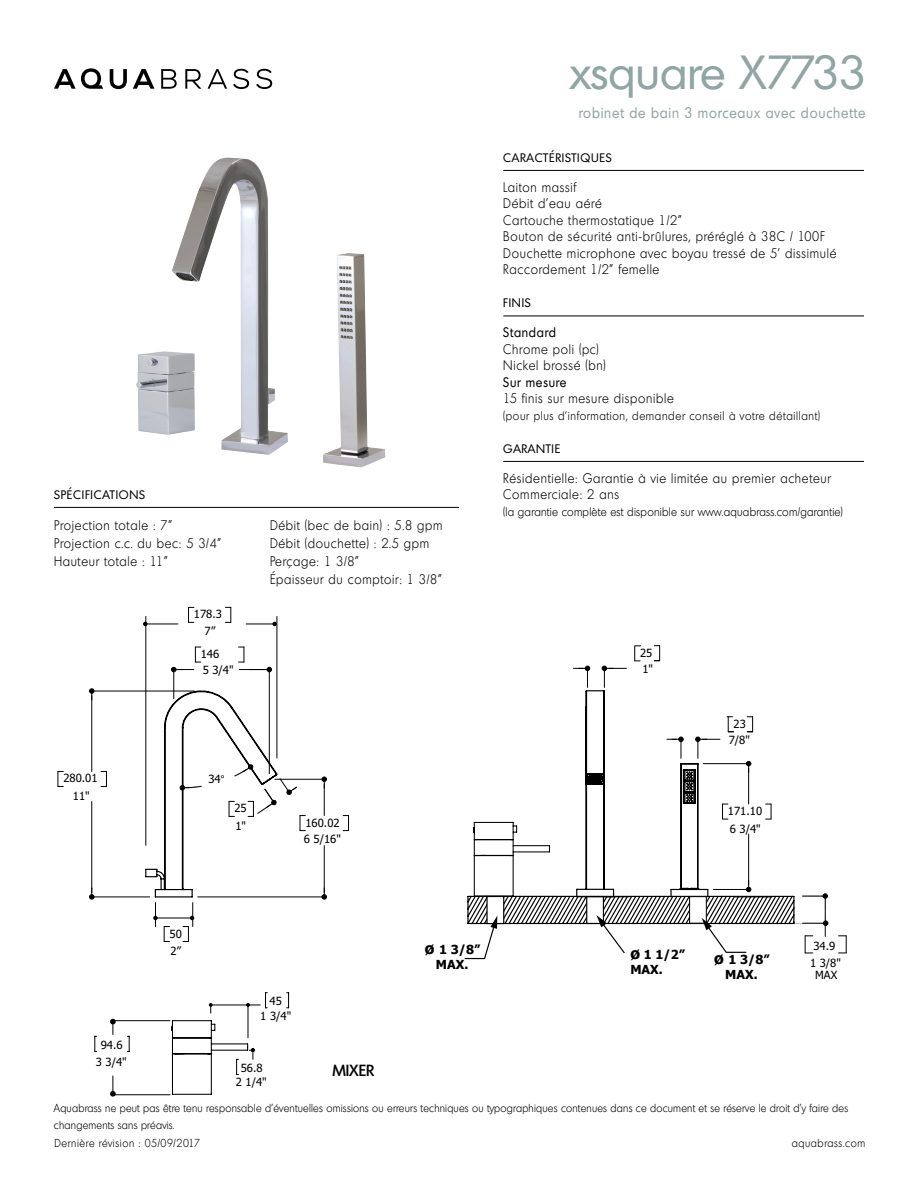
<style>
.page{position:relative;width:918px;height:1188px;background:#fff}
.page>*{position:absolute;margin:0;border:0;box-sizing:border-box;transform-origin:0 0}
.t1{font:46.5px "Montreal Serial";color:#91a5a5}
.t2{font:500 15.75px "Montreal Serial";color:#000}
.t3{font:15px "Montreal Serial";letter-spacing:.06em;color:#91a5a5;scale:.9 1}
.t4{font:300 13.5px/16.5px "Montreal Serial";letter-spacing:.06em;color:#000;scale:.9 1}
.t5{font:13.5px "Montreal Serial";letter-spacing:.06em;color:#000;scale:.9 1}
.t6{font:700 12.6px/15px "Tahoma";color:#000;text-align:center}
.t7{font:300 12px "Montreal Serial";letter-spacing:.025em;color:#000;scale:.9 1}
.t8{font:300 12px "Montreal Serial";letter-spacing:.06em;color:#000;scale:.9 1}
.t9{font:12px "Montreal Serial";letter-spacing:.06em;color:#000}
.t10{font:300 11.25px/16.5px "Montreal Serial";letter-spacing:.025em;color:#000;scale:.9 1}
.t11{font:11.25px/16.4px "Tahoma";color:#000}
.t12{font:300 11.25px "Montreal Serial";letter-spacing:.06em;color:#000;scale:.9 1}
.s1{font-family:"Swiss 721 BT"}
.s2{font-size:15.75px}
</style>
<div class="page">
<img style="left:136px;top:157px;width:249px;height:310px">
<hr style="left:503px;top:170px;width:361px;height:1px;background:#000">
<hr style="left:503px;top:316px;width:361px;height:1px;background:#000">
<hr style="left:503px;top:461px;width:361px;height:1px;background:#000">
<hr style="left:54px;top:507px;width:405px;height:1px;background:#000">
<hr style="left:825px;top:896px;width:1px;height:40px;background:#000">
<svg style="left:803px;top:894px;width:25px;height:5px"></svg>
<svg style="left:803px;top:921px;width:25px;height:5px"></svg>
<svg style="left:805px;top:936px;width:8px;height:18px"></svg>
<svg style="left:839px;top:936px;width:8px;height:18px"></svg>
<svg style="left:464px;top:645px;width:332px;height:315px"></svg>
<svg style="left:287px;top:992px;width:2px;height:16px"></svg>
<svg style="left:94px;top:992px;width:174px;height:105px"></svg>
<svg style="left:58px;top:771px;width:5px;height:16px"></svg>
<svg style="left:101px;top:771px;width:6px;height:16px"></svg>
<hr style="left:92px;top:691px;width:102px;height:1px;background:#000">
<hr style="left:92px;top:897px;width:58px;height:1px;background:#000">
<hr style="left:91px;top:691px;width:1px;height:80px;background:#000">
<hr style="left:91px;top:801px;width:1px;height:96px;background:#000">
<svg style="left:89px;top:688px;width:5px;height:12px"></svg>
<svg style="left:89px;top:888px;width:5px;height:11px"></svg>
<svg style="left:188px;top:607px;width:6px;height:16px"></svg>
<svg style="left:225px;top:607px;width:7px;height:16px"></svg>
<svg style="left:343px;top:815px;width:6px;height:16px"></svg>
<hr style="left:275px;top:779px;width:49px;height:1px;background:#000">
<hr style="left:198px;top:897px;width:126px;height:1px;background:#000">
<hr style="left:324px;top:779px;width:1px;height:37px;background:#000">
<hr style="left:324px;top:846px;width:1px;height:51px;background:#000">
<svg style="left:322px;top:777px;width:5px;height:11px"></svg>
<svg style="left:322px;top:888px;width:5px;height:11px"></svg>
<svg style="left:145px;top:647px;width:160px;height:295px"></svg>
<hr style="left:277px;top:616px;width:1px;height:142px;background:#000">
<hr style="left:146px;top:616px;width:1px;height:230px;background:#000">
<hr style="left:114px;top:1094px;width:56px;height:1px;background:#000">
<hr style="left:145px;top:624px;width:33px;height:1px;background:#000">
<svg style="left:143px;top:622px;width:5px;height:4px"></svg>
<svg style="left:246px;top:622px;width:31px;height:4px"></svg>
<svg style="left:110px;top:69px;width:17px;height:20px"></svg>
<svg style="left:133px;top:69px;width:21px;height:20px"></svg>
<svg style="left:161px;top:69px;width:16px;height:20px"></svg>
<svg style="left:185px;top:69px;width:16px;height:20px"></svg>
<svg style="left:208px;top:69px;width:19px;height:20px"></svg>
<svg style="left:233px;top:69px;width:16px;height:20px"></svg>
<svg style="left:256px;top:69px;width:16px;height:20px"></svg>
<svg style="left:54px;top:68px;width:49px;height:21px"></svg>
<p class="t9" style="left:54px;top:487px;width:93px">SPÉCIFICATIONS</p>
<p class="t4" style="left:54px;top:517px;width:133px">Projection totale : 7”</p>
<p class="t4" style="left:270px;top:517px;width:193px">Débit (bec de bain) : 5.8 gpm</p>
<p class="t4" style="left:54px;top:535px;width:187px">Projection c.c. du bec: 5 3/4”</p>
<p class="t4" style="left:270px;top:535px;width:178px">Débit (douchette) : 2.5 gpm</p>
<p class="t4" style="left:54px;top:553px;width:128px">Hauteur totale : 11”</p>
<p class="t4" style="left:270px;top:552px;width:192px;line-height:18px">Perçage: 1 3/8”<br>Épaisseur du comptoir: 1 3/8”</p>
<p class="t11" style="left:194px;top:606px;width:30px;text-align:center">178.3<br>7”</p>
<p class="t11" style="left:63px;top:769px;width:36px;line-height:17.7px;text-align:center">280.01<br>11"</p>
<p class="t11" style="left:201px;top:645px;width:34px">146<br>5 3/4"</p>
<p class="t11" style="left:208px;top:771px;width:17px">34<span class="s1">°</span></p>
<p class="t11" style="left:234px;top:799px;width:14px;line-height:17.7px">25<br>1"</p>
<p class="t11" style="left:304px;top:814px;width:39px">160.02<br>6 5/16"</p>
<h1 class="t1" style="left:570px;top:43px;width:297px">xsquare X7733</h1>
<p class="t3" style="left:579px;top:103px;width:320px">robinet de bain 3 morceaux avec douchette</p>
<p class="t9" style="left:503px;top:150px;width:110px">CARACTÉRISTIQUES</p>
<p class="t4" style="left:503px;top:178px;width:372px">Laiton massif<br>Débit d’eau aéré<br>Cartouche thermostatique 1/2”<br>Bouton de sécurité anti-brûlures, préréglé à 38C / 100F Douchette microphone avec boyau tressé de 5’ dissimulé Raccordement 1/2” femelle</p>
<p class="t9" style="left:503px;top:295px;width:29px">FINIS</p>
<p class="t5" style="left:503px;top:324px;width:60px">Standard</p>
<p class="t4" style="left:503px;top:340px;width:115px">Chrome poli (pc)<br>Nickel brossé (bn)</p>
<p class="t5" style="left:503px;top:373px;width:72px">Sur mesure</p>
<p class="t4" style="left:503px;top:390px;width:191px">15 finis sur mesure disponible</p>
<p class="t8" style="left:503px;top:408px;width:353px">(pour plus d’information, demander conseil à votre détaillant)</p>
<p class="t9" style="left:503px;top:441px;width:59px">GARANTIE</p>
<p class="t4" style="left:503px;top:469px;width:365px">Résidentielle: Garantie à vie limitée au premier acheteur<br>Commerciale: 2 ans</p>
<p class="t7" style="left:503px;top:504px;width:379px">(la garantie complète est disponible sur www.aquabrass.com/garantie)</p>
<p class="t11" style="left:640px;top:644px;width:14px">25<br>1"</p>
<p class="t11" style="left:729px;top:715px;width:23px;text-align:center">23<br>7/8"</p>
<p class="t11" style="left:728px;top:802px;width:36px;line-height:17.7px">171.10<br>6 3/4"</p>
<p class="t11" style="left:101px;top:1036px;width:24px">94.6</p>
<p class="t11" style="left:96px;top:1053px;width:33px">3 3/4"</p>
<p class="t11" style="left:170px;top:925px;width:14px;line-height:16.8px">50<br>2”</p>
<p class="t11" style="left:270px;top:992px;width:14px">45</p>
<p class="t11" style="left:260px;top:1007px;width:33px">1 3/4"</p>
<p class="t11" style="left:236px;top:1060px;width:33px;line-height:14.2px;text-align:center">56.8<br>2 1/4"</p>
<p class="t2" style="left:332px;top:1060px;width:44px">MIXER</p>
<p class="t6" style="left:425px;top:942px;width:57px"><span class="s2">ø</span> 1 3/8”<br>MAX.</p>
<p class="t6" style="left:630px;top:946px;width:56px;text-align:left"><span class="s2">ø</span> 1 1/2”<br>MAX.</p>
<p class="t6" style="left:714px;top:951px;width:57px"><span class="s2">ø</span> 1 3/8”<br>MAX.</p>
<p class="t11" style="left:810px;top:937px;width:32px">34.9<br>1 3/8"</p>
<p class="t11" style="left:815px;top:966px;width:24px">MAX</p>
<p class="t10" style="left:54px;top:1100px;width:884px">Aquabrass ne peut pas être tenu responsable d’éventuelles omissions ou erreurs techniques ou typographiques contenues dans ce document et se réserve le droit d’y faire des changements sans préavis.</p>
<p class="t12" style="left:55px;top:1136px;width:163px">Dernière révision : 05/09/2017</p>
<p class="t12" style="left:792px;top:1136px;width:83px">aquabrass.com</p>
</div>
